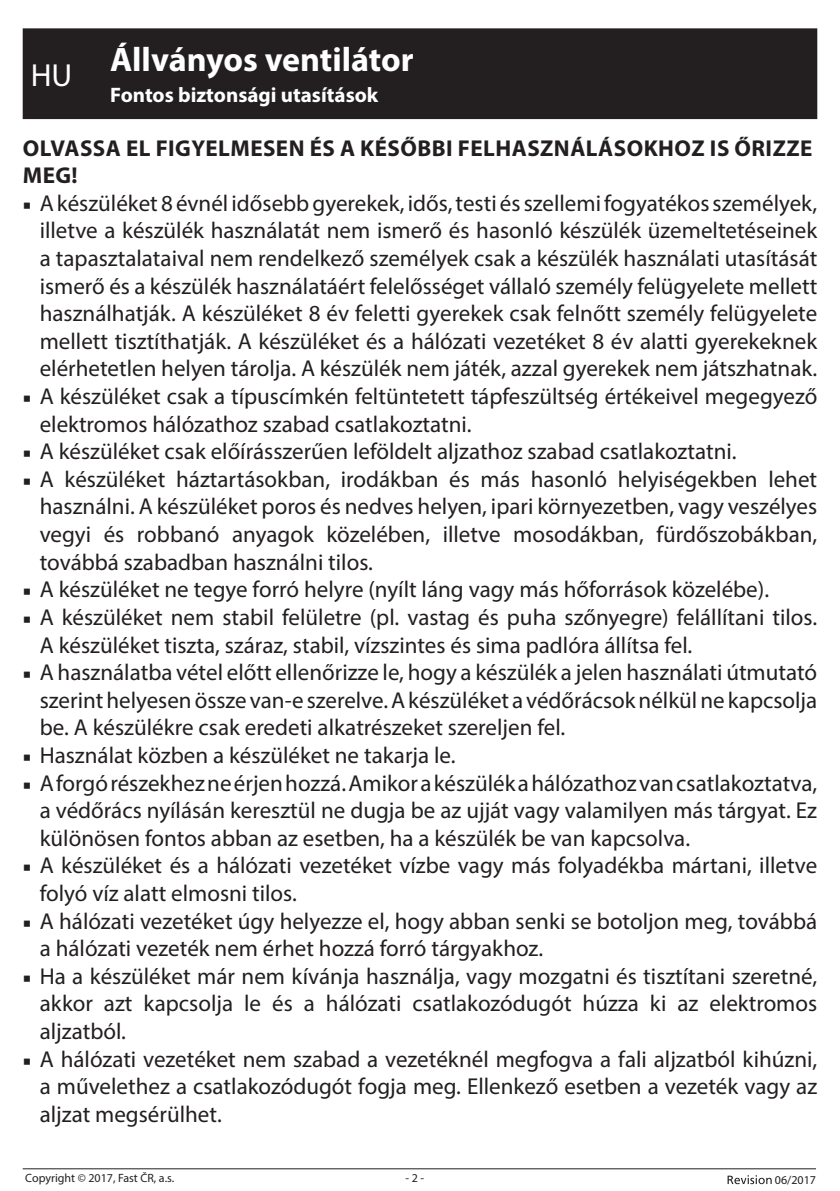
<style>
.page{position:relative;width:840px;height:1191px;background:#fff}
.page>*{position:absolute;margin:0;border:0;box-sizing:border-box;transform-origin:0 0}
.název_bezp{font:700 34px "Myriad Pro";color:#fff}
.jazyk_bezp{font:32px "Myriad Pro";color:#fff}
.odrazka_5mm_bezp{font:23px/27.6px "Myriad Pro";color:#231f20;text-align:justify}
.titulek_9_bezp{font:700 23px/27.6px "Myriad Pro";letter-spacing:.02em;color:#231f20}
.pokyny_bezp{font:700 21px "Myriad Pro";color:#fff}
.t1{font:12px "Myriad Pro";color:#231f20}
.s1{font-family:"Minion Pro";font-size:21px}
</style>
<div class="page">
<svg style="left:727px;top:1175px;width:44px;height:9px"></svg>
<hr style="left:23px;top:1168px;width:792px;height:1px;background:#231f20">
<div style="left:23px;top:28px;width:793px;height:91px;background:#231f20"></div>
<p class="název_bezp" style="left:110px;top:37px;width:305px">Állványos ventilátor</p>
<p class="pokyny_bezp" style="left:110px;top:81px;width:269px">Fontos biztonsági utasítások</p>
<p class="titulek_9_bezp" style="left:23px;top:133px;width:790px">OLVASSA EL FIGYELMESEN ÉS A KÉSŐBBI FELHASZNÁLÁSOKHOZ IS ŐRIZZE<br>MEG!</p>
<p class="odrazka_5mm_bezp" style="left:40px;top:189px;width:778px;text-indent:-17px"><span class="s1">■</span> A készüléket 8 évnél idősebb gyerekek, idős, testi és szellemi fogyatékos személyek, illetve a készülék használatát nem ismerő és hasonló készülék üzemeltetéseinek a tapasztalataival nem rendelkező személyek csak a készülék használati utasítását ismerő és a készülék használatáért felelősséget vállaló személy felügyelete mellett használhatják. A készüléket 8 év feletti gyerekek csak felnőtt személy felügyelete mellett tisztíthatják. A készüléket és a hálózati vezetéket 8 év alatti gyerekeknek elérhetetlen helyen tárolja. A készülék nem játék, azzal gyerekek nem játszhatnak.</p>
<p class="odrazka_5mm_bezp" style="left:40px;top:382px;width:778px;text-indent:-17px"><span class="s1">■</span> A készüléket csak a típuscímkén feltüntetett tápfeszültség értékeivel megegyező elektromos hálózathoz szabad csatlakoztatni.</p>
<p class="odrazka_5mm_bezp" style="left:23px;top:437px;width:715px"><span class="s1">■</span> A készüléket csak előírásszerűen leföldelt aljzathoz szabad csatlakoztatni.</p>
<p class="odrazka_5mm_bezp" style="left:40px;top:465px;width:778px;text-indent:-17px"><span class="s1">■</span> A készüléket háztartásokban, irodákban és más hasonló helyiségekben lehet használni. A készüléket poros és nedves helyen, ipari környezetben, vagy veszélyes vegyi és robbanó anyagok közelében, illetve mosodákban, fürdőszobákban, továbbá szabadban használni tilos.</p>
<p class="odrazka_5mm_bezp" style="left:23px;top:575px;width:747px"><span class="s1">■</span> A készüléket ne tegye forró helyre (nyílt láng vagy más hőforrások közelébe).</p>
<p class="odrazka_5mm_bezp" style="left:40px;top:603px;width:778px;text-indent:-17px"><span class="s1">■</span> A készüléket nem stabil felületre (pl. vastag és puha szőnyegre) felállítani tilos.<br>A készüléket tiszta, száraz, stabil, vízszintes és sima padlóra állítsa fel.</p>
<p class="odrazka_5mm_bezp" style="left:40px;top:658px;width:778px;text-indent:-17px"><span class="s1">■</span> A használatba vétel előtt ellenőrizze le, hogy a készülék a jelen használati útmutató szerint helyesen össze van-e szerelve. A készüléket a védőrácsok nélkül ne kapcsolja be. A készülékre csak eredeti alkatrészeket szereljen fel.</p>
<p class="odrazka_5mm_bezp" style="left:23px;top:741px;width:434px"><span class="s1">■</span> Használat közben a készüléket ne takarja le.</p>
<p class="odrazka_5mm_bezp" style="left:40px;top:768px;width:778px;text-indent:-17px"><span class="s1">■</span> A forgó részekhez ne érjen hozzá. Amikor a készülék a hálózathoz van csatlakoztatva, a védőrács nyílásán keresztül ne dugja be az ujját vagy valamilyen más tárgyat. Ez különösen fontos abban az esetben, ha a készülék be van kapcsolva.</p>
<p class="odrazka_5mm_bezp" style="left:40px;top:851px;width:778px;text-indent:-17px"><span class="s1">■</span> A készüléket és a hálózati vezetéket vízbe vagy más folyadékba mártani, illetve folyó víz alatt elmosni tilos.</p>
<p class="odrazka_5mm_bezp" style="left:40px;top:906px;width:778px;text-indent:-17px"><span class="s1">■</span> A hálózati vezetéket úgy helyezze el, hogy abban senki se botoljon meg, továbbá a hálózati vezeték nem érhet hozzá forró tárgyakhoz.</p>
<p class="odrazka_5mm_bezp" style="left:40px;top:962px;width:778px;text-indent:-17px"><span class="s1">■</span> Ha a készüléket már nem kívánja használja, vagy mozgatni és tisztítani szeretné, akkor azt kapcsolja le és a hálózati csatlakozódugót húzza ki az elektromos aljzatból.</p>
<p class="odrazka_5mm_bezp" style="left:40px;top:1044px;width:778px;text-indent:-17px"><span class="s1">■</span> A hálózati vezetéket nem szabad a vezetéknél megfogva a fali aljzatból kihúzni, a művelethez a csatlakozódugót fogja meg. Ellenkező esetben a vezeték vagy az aljzat megsérülhet.</p>
<p class="jazyk_bezp" style="left:31px;top:55px;width:43px">HU</p>
<p class="t1" style="left:25px;top:1170px;width:150px">Copyright © 2017, Fast ČR, a.s.</p>
<p class="t1" style="left:405px;top:1170px;width:20px">- 2 -</p>
<p class="t1" style="left:774px;top:1172px;width:43px">06/2017</p>
</div>
